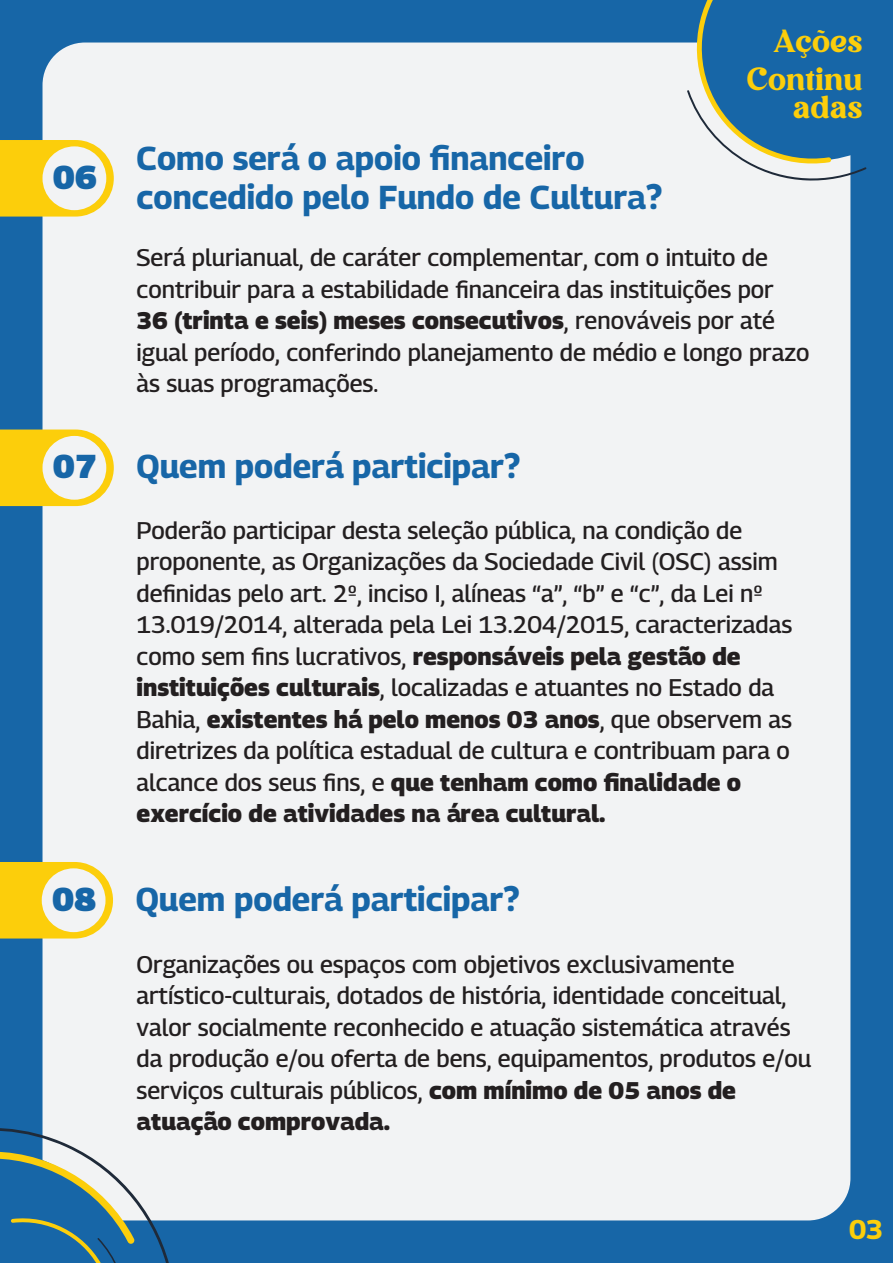
<style>
.page{position:relative;width:893px;height:1263px;background:#1766a7}
.page>*{position:absolute;margin:0;border:0;box-sizing:border-box;transform-origin:0 0}
.t1{font:700 33px/39.6px "Georama";color:#1766a7}
.t2{font:900 33px "Georama";color:#1766a7}
.t3{font:30.9px/37.8px "Avigea";letter-spacing:.025em;color:#fcce0b;text-align:right}
.t4{font:700 27px "Georama";color:#fcce0b}
.t5{font:500 24px/31.5px "Georama";color:#231f20}
.s1{font-weight:800}
.s2{font-weight:900}
</style>
<div class="page">
<div style="left:43px;top:43px;width:807px;height:1177px;background:#f2f3f4;border-radius:43px"></div>
<svg style="left:687px;top:0;width:180px;height:184px"></svg>
<svg style="left:0;top:1123px;width:172px;height:140px"></svg>
<svg style="left:0;top:140px;width:114px;height:77px;background:#f9d229"></svg>
<div style="left:43px;top:146px;width:63px;height:64px;background:#f2f3f4;border-radius:50%"></div>
<svg style="left:0;top:429px;width:114px;height:77px;background:#f9d229"></svg>
<div style="left:43px;top:436px;width:63px;height:64px;background:#f2f3f4;border-radius:50%"></div>
<svg style="left:0;top:862px;width:113px;height:76px;background:#fad226"></svg>
<div style="left:42px;top:868px;width:64px;height:64px;background:#f2f3f4;border-radius:50%"></div>
<h1 class="t2" style="left:53px;top:150px;width:46px">06</h1>
<h1 class="t1" style="left:137px;top:136px;width:527px">Como será o apoio financeiro concedido pelo Fundo de Cultura?</h1>
<p class="t3" style="left:747px;top:23px;width:116px">Ações<br>Continu</p>
<p class="t3" style="left:794px;top:88px;width:70px">adas</p>
<p class="t5" style="left:137px;top:241px;width:674px">Será plurianual, de caráter complementar, com o intuito de contribuir para a estabilidade financeira das instituições por <span class="s1">36 (trinta e seis) meses consecutivos</span>, renováveis por até igual período, conferindo planejamento de médio e longo prazo às suas programações.</p>
<h1 class="t1" style="left:53px;top:445px;width:469px"><span class="s2">07</span> Quem poderá participar?</h1>
<p class="t5" style="left:137px;top:513px;width:657px">Poderão participar desta seleção pública, na condição de proponente, as Organizações da Sociedade Civil (OSC) assim definidas pelo art. 2º, inciso I, alíneas “a”, “b” e “c”, da Lei nº 13.019/2014, alterada pela Lei 13.204/2015, caracterizadas como sem fins lucrativos, <span class="s1">responsáveis pela gestão de instituições culturais</span>, localizadas e atuantes no Estado da Bahia, <span class="s1">existentes há pelo menos 03 anos</span>, que observem as diretrizes da política estadual de cultura e contribuam para o alcance dos seus fins, e <span class="s1">que tenham como finalidade o exercício de atividades na área cultural.</span></p>
<h1 class="t1" style="left:52px;top:877px;width:469px"><span class="s2">08</span> Quem poderá participar?</h1>
<p class="t5" style="left:137px;top:947px;width:676px">Organizações ou espaços com objetivos exclusivamente artístico-culturais, dotados de história, identidade conceitual, valor socialmente reconhecido e atuação sistemática através da produção e/ou oferta de bens, equipamentos, produtos e/ou serviços culturais públicos, <span class="s1">com mínimo de 05 anos de atuação comprovada.</span></p>
<p class="t4" style="left:849px;top:1208px;width:35px">03</p>
</div>
